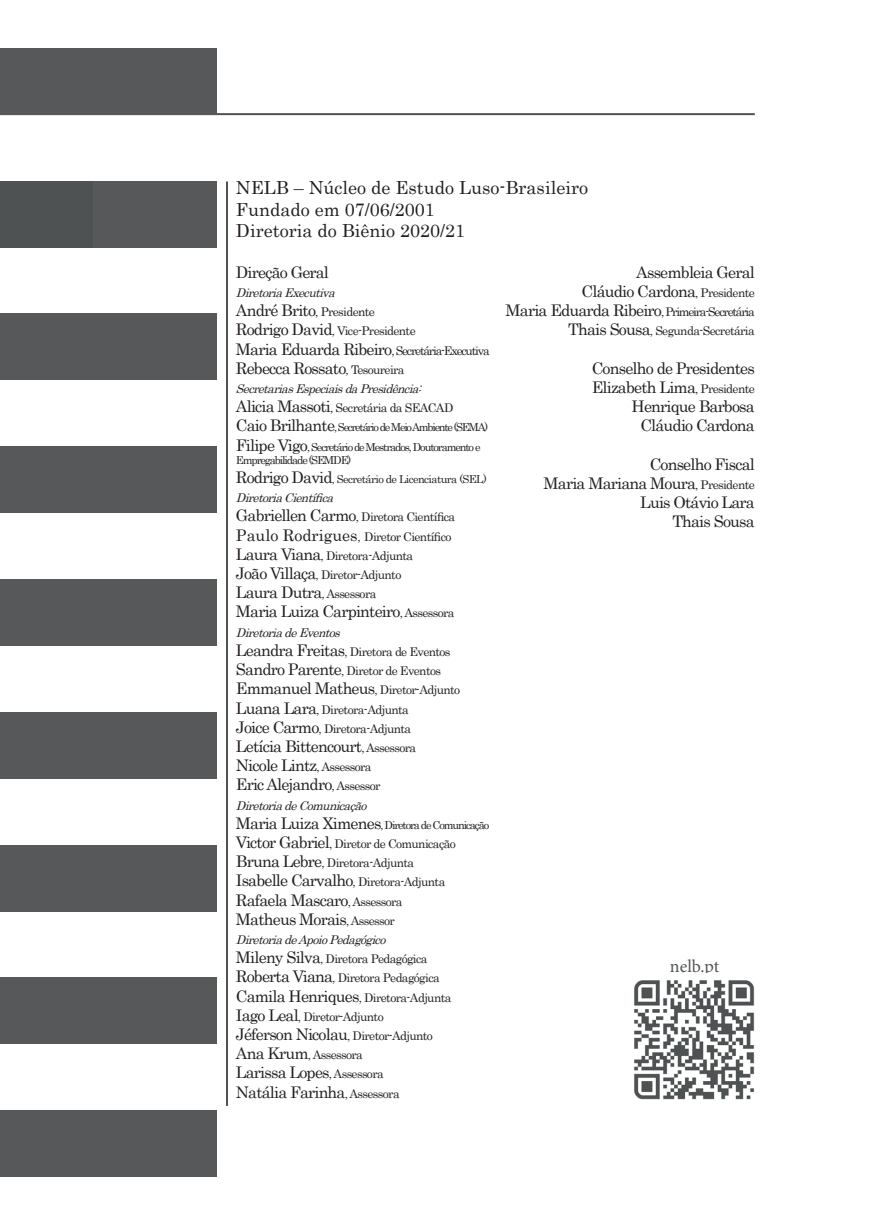
<style>
.page{position:relative;width:874px;height:1225px;background:#fff}
.page>*{position:absolute;margin:0;border:0;box-sizing:border-box;transform-origin:0 0}
.t1{font:18px/21.6px "Century";color:#231f20}
.t2{font:18px "Minion Pro";letter-spacing:-.005em;color:#525656}
.t3{font:16px/19.2px "Century";letter-spacing:-.05em;color:#231f20}
.t4{font:12px/19.2px "Century";letter-spacing:-.05em;color:#231f20}
.t5{font:italic 12px/19.2px "Century";color:#231f20}
.t6{font:12px/19.2px "Century";letter-spacing:-.1em;color:#231f20;text-align:right}
.t7{font:11px/19.2px "Century";letter-spacing:-.1em;color:#231f20}
.t8{font:11px/19.2px "Century";letter-spacing:-.05em;color:#231f20}
.s1{font-style:italic}
.s2{font-size:16px}
.s3{font-size:12px}
.s4{font-style:normal;font-size:16px}
.s5{font-style:normal}
</style>
<div class="page">
<svg style="left:0;top:114px;width:17px;height:1px"></svg>
<hr style="left:17px;top:113px;width:737px;height:2px;background:#4f5252">
<div style="left:84px;top:314px;width:133px;height:66px;background:#57585a"></div>
<div style="left:84px;top:181px;width:133px;height:66px;background:#57585a"></div>
<div style="left:84px;top:446px;width:133px;height:67px;background:#57585a"></div>
<div style="left:84px;top:48px;width:133px;height:66px;background:#57585a"></div>
<div style="left:84px;top:579px;width:133px;height:66px;background:#57585a"></div>
<div style="left:84px;top:712px;width:133px;height:66px;background:#57585a"></div>
<div style="left:84px;top:845px;width:133px;height:66px;background:#57585a"></div>
<div style="left:84px;top:977px;width:133px;height:67px;background:#57585a"></div>
<div style="left:84px;top:1110px;width:133px;height:67px;background:#57585a"></div>
<div style="left:0;top:314px;width:92px;height:66px;background:#57585a"></div>
<div style="left:0;top:181px;width:92px;height:66px;background:#4f5252"></div>
<div style="left:0;top:446px;width:92px;height:67px;background:#57585a"></div>
<div style="left:0;top:48px;width:92px;height:66px;background:#57585a"></div>
<div style="left:0;top:579px;width:92px;height:66px;background:#57585a"></div>
<div style="left:0;top:712px;width:92px;height:66px;background:#57585a"></div>
<div style="left:0;top:845px;width:92px;height:66px;background:#57585a"></div>
<div style="left:0;top:977px;width:92px;height:67px;background:#57585a"></div>
<div style="left:0;top:1110px;width:92px;height:67px;background:#57585a"></div>
<hr style="left:226px;top:181px;width:2px;height:925px;background:#4f5252">
<img style="left:634px;top:980px;width:121px;height:120px">
<h1 class="t1" style="left:236px;top:175px;width:353px">NELB – Núcleo de Estudo Luso-Brasileiro<br>Fundado em 07/06/2001<br>Diretoria do Biênio 2020/21</h1>
<h2 class="t3" style="left:236px;top:261px;width:94px">Direção Geral</h2>
<p class="t4" style="left:236px;top:282px;width:255px"><span class="s1">DiretoriaExecutiva<br></span><span class="s2">André Brito</span>, Presidente<br><span class="s2">Rodrigo David</span>, Vice-Presidente<br><span class="s2">Maria Eduarda Ribeiro</span>, Secretária-Executiva</p>
<h2 class="t3" style="left:236px;top:357px;width:170px">Rebecca Rossato<span class="s3">, Tesoureira</span></h2>
<p class="t5" style="left:236px;top:378px;width:219px">SecretariasEspeciaisdaPresidência:<br><span class="s4">Alicia Massoti</span><span class="s5">, Secretária da SEACAD</span></p>
<p class="t7" style="left:236px;top:417px;width:253px"><span class="s2">Caio Brilhante</span>,Secretário de Meio Ambiente (SEMA)<br><span class="s2">Filipe Vigo</span>, Secretário de Mestrados, Doutoramento e</p>
<p class="t8" style="left:236px;top:449px;width:252px">Empregabilidade (SEMDE)<br><span class="s2">Rodrigo David</span>, Secretário de Licenciatura (SEL)</p>
<p class="t4" style="left:236px;top:487px;width:220px"><span class="s1">DiretoriaCientífica<br></span><span class="s2">Gabriellen Carmo</span>, Diretora Científica<br><span class="s2">Paulo Rodrigues</span>, Diretor Científico<br><span class="s2">Laura Viana</span>, Diretora-Adjunta<br><span class="s2">João Villaça</span>, Diretor-Adjunto</p>
<h2 class="t3" style="left:236px;top:581px;width:220px">Laura Dutra<span class="s3">, Assessora<br></span>Maria Luiza Carpinteiro<span class="s3">, Assessora</span></h2>
<p class="t4" style="left:236px;top:621px;width:226px"><span class="s1">DiretoriadeEventos<br></span><span class="s2">Leandra Freitas</span>, Diretora de Eventos<br><span class="s2">Sandro Parente</span>, Diretor de Eventos<br><span class="s2">Emmanuel Matheus</span>, Diretor-Adjunto<br><span class="s2">Luana Lara</span>, Diretora-Adjunta<br><span class="s2">Joice Carmo</span>, Diretora-Adjunta</p>
<h2 class="t3" style="left:236px;top:735px;width:182px">Letícia Bittencourt<span class="s3">, Assessora<br></span>Nicole Lintz<span class="s3">, Assessora<br></span>Eric Alejandro<span class="s3">, Assessor</span></h2>
<p class="t5" style="left:236px;top:794px;width:137px">DiretoriadeComunicação</p>
<p class="t7" style="left:236px;top:814px;width:254px"><span class="s2">Maria Luiza Ximenes</span>, Diretora de Comunicação</p>
<p class="t4" style="left:236px;top:833px;width:221px"><span class="s2">Victor Gabriel</span>, Diretor de Comunicação<br><span class="s2">Bruna Lebre</span>, Diretora-Adjunta<br><span class="s2">Isabelle Carvalho</span>, Diretora-Adjunta</p>
<h2 class="t3" style="left:236px;top:889px;width:168px">Rafaela Mascaro<span class="s3">, Assessora<br></span>Matheus Morais<span class="s3">, Assessor</span></h2>
<p class="t4" style="left:236px;top:929px;width:217px"><span class="s1">DiretoriadeApoioPedagógico<br></span><span class="s2">Mileny Silva</span>, Diretora Pedagógica<br><span class="s2">Roberta Viana</span>, Diretora Pedagógica<br><span class="s2">Camila Henriques</span>, Diretora-Adjunta<br><span class="s2">Iago Leal</span>, Diretor-Adjunto<br><span class="s2">Jéferson Nicolau</span>, Diretor-Adjunto<br><span class="s2">Ana Krum</span>, Assessora</p>
<h2 class="t3" style="left:236px;top:1061px;width:165px">Larissa Lopes<span class="s3">, Assessora<br></span>Natália Farinha<span class="s3">, Assessora</span></h2>
<h2 class="t3" style="left:581px;top:261px;width:174px;text-align:right">Assembleia Geral<br>Cláudio Cardona<span class="s3">, Presidente</span></h2>
<p class="t6" style="left:505px;top:301px;width:250px"><span class="s2">Maria Eduarda Ribeiro</span>, Primeira-Secretária<br><span class="s2">Thais Sousa</span>, Segunda-Secretária</p>
<h2 class="t3" style="left:591px;top:357px;width:164px;text-align:right">Conselho de Presidentes<br>Elizabeth Lima<span class="s3">, Presidente<br></span>Henrique Barbosa<br>Cláudio Cardona</h2>
<h2 class="t3" style="left:543px;top:453px;width:212px;text-align:right">Conselho Fiscal<br>Maria Mariana Moura<span class="s3">, Presidente<br></span>Luis Otávio Lara<br>Thais Sousa</h2>
<h1 class="t2" style="left:669px;top:954px;width:51px">nelb.pt</h1>
</div>
